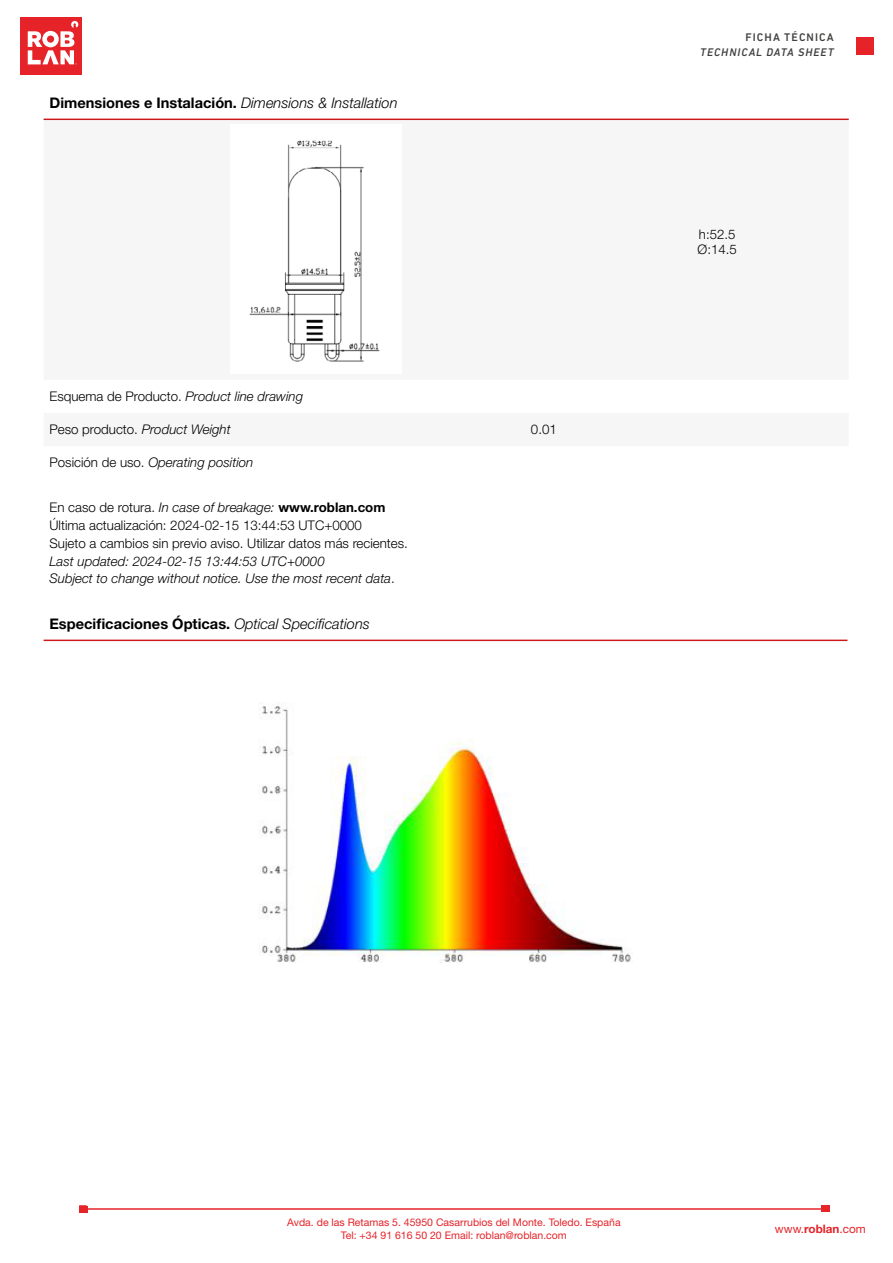
<style>
.page{position:relative;width:893px;height:1263px;background:#fff}
.page>*{position:absolute;margin:0;border:0;box-sizing:border-box;transform-origin:0 0}
.t1{font:700 14.7px "Helvetica Neue LT Std";color:#000}
.t2{font:300 13.35px/17.7px "Helvetica Neue LT Std";color:#000}
.t3{font:italic 300 13.35px/17.7px "Helvetica Neue LT Std";color:#000}
.t4{font:300 13.2px/15.8px "Helvetica Neue LT Std";color:#000}
.t5{font:11.7px "Helvetica Neue LT Std";color:#e52329}
.t6{font:italic 500 11.25px "DIN Next LT Pro";letter-spacing:.085em;color:#403f3e}
.t7{font:500 11.25px "DIN Next LT Pro";letter-spacing:.095em;color:#403f3e}
.t8{font:10.5px/12.6px "Helvetica Neue LT Std";color:#e52329;text-align:center}
.s1{font-weight:300;font-style:italic}
.s2{font-style:italic}
.s3{font-style:normal}
.s4{font-weight:700}
</style>
<div class="page">
<div style="left:20px;top:18px;width:62px;height:57px;background:#e52329"></div>
<svg style="left:28px;top:21px;width:50px;height:44px"></svg>
<div style="left:856px;top:37px;width:18px;height:18px;background:#e52329"></div>
<hr style="left:86px;top:1208px;width:739px;height:2px;background:#e52329">
<div style="left:79px;top:1205px;width:8px;height:8px;border:2px solid #e52329"></div>
<div style="left:79px;top:1206px;width:9px;height:6px;background:#e5252a"></div>
<div style="left:821px;top:1205px;width:9px;height:7px;background:#e5252a"></div>
<hr style="left:44px;top:119px;width:481px;height:1px;background:#cd1719">
<hr style="left:525px;top:119px;width:324px;height:1px;background:#cd1719">
<img style="left:249px;top:140px;width:131px;height:222px">
<hr style="left:44px;top:640px;width:803px;height:1px;background:#cd1719">
<img style="left:259px;top:705px;width:374px;height:257px">
<p class="t1" style="left:49px;top:94px;width:350px">Dimensiones e Instalación. <span class="s1">Dimensions &amp; Installation</span></p>
<p class="t2" style="left:49px;top:387px;width:255px">Esquema de Producto. <span class="s2">Product line drawing</span></p>
<p class="t2" style="left:49px;top:420px;width:183px">Peso producto. <span class="s2">Product Weight</span></p>
<p class="t2" style="left:531px;top:420px;width:27px">0.01</p>
<p class="t3" style="left:49px;top:454px;width:205px"><span class="s3">Posición de uso.</span> Operating position</p>
<p class="t2" style="left:49px;top:499px;width:360px">En caso de rotura. <span class="s2">In case of breakage:</span> <span class="s4">www.roblan.com<br></span>Última actualización: 2024-02-15 13:44:53 UTC+0000<br>Sujeto a cambios sin previo aviso. Utilizar datos más recientes.</p>
<p class="t3" style="left:49px;top:552px;width:347px">Last updated: 2024-02-15 13:44:53 UTC+0000<br>Subject to change without notice. Use the most recent data<span class="s3">.</span></p>
<p class="t1" style="left:49px;top:615px;width:322px">Especificaciones Ópticas. <span class="s1">Optical Specifications</span></p>
<p class="t7" style="left:745px;top:31px;width:90px">FICHA TÉCNICA</p>
<p class="t6" style="left:700px;top:46px;width:135px">TECHNICAL DATA SHEET</p>
<p class="t4" style="left:698px;top:226px;width:41px">h:52.5<br>Ø:14.5</p>
<p class="t8" style="left:287px;top:1216px;width:335px">Avda. de las Retamas 5. 45950 Casarrubios del Monte. Toledo. España<br>Tel: +34 91 616 50 20 Email: roblan@roblan.com</p>
<p class="t5" style="left:775px;top:1221px;width:92px">www.<span class="s4">roblan</span>.com</p>
</div>
